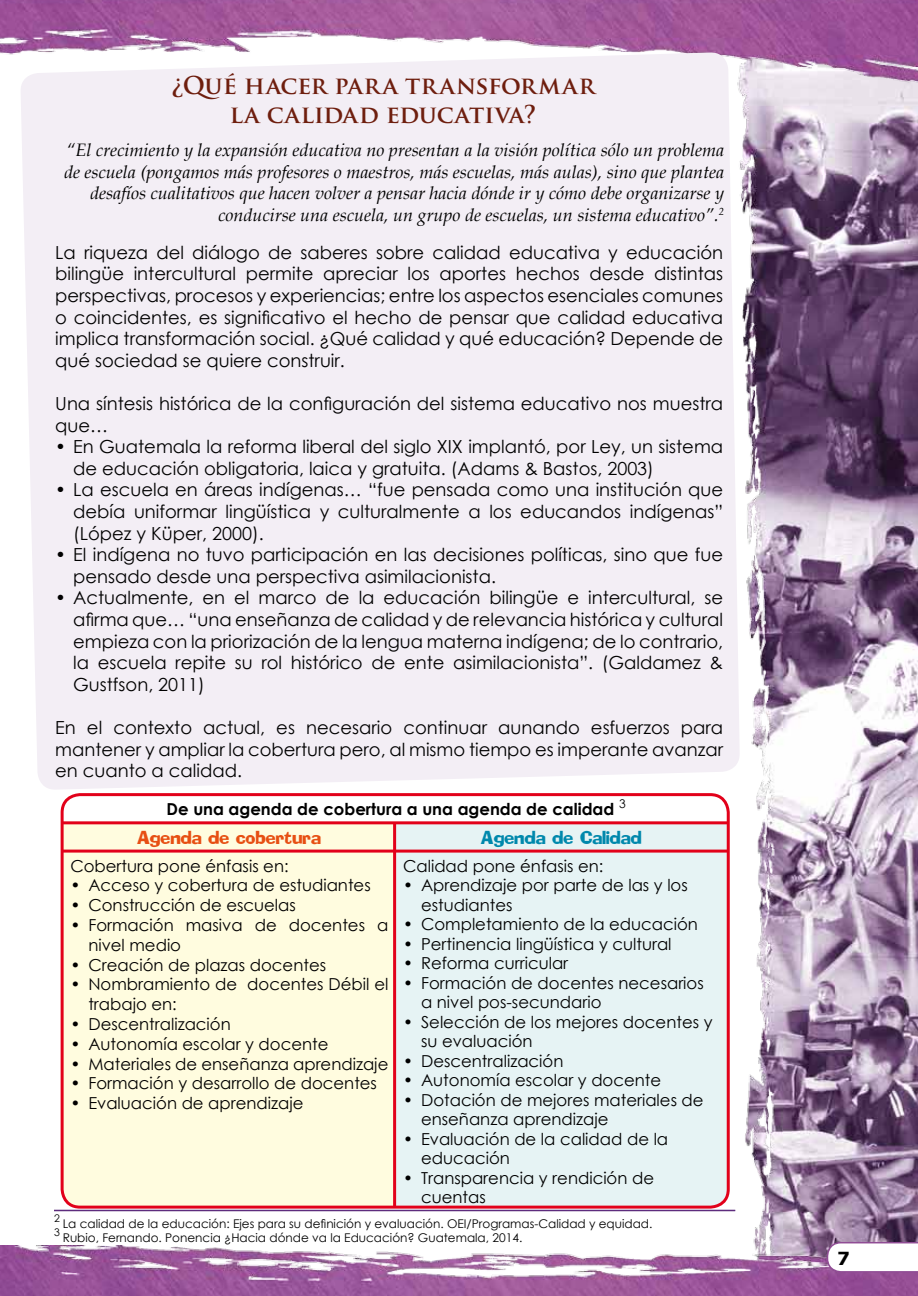
<style>
.page{position:relative;width:918px;height:1296px;background:#fff}
.page>*{position:absolute;margin:0;border:0;box-sizing:border-box;transform-origin:0 0}
.t1{font:700 24px/28.8px "Trajan Pro";letter-spacing:.005em;color:#6e1e0e;text-align:center}
.t2{font:18px/21.6px "Century Gothic";color:#000;text-align:justify}
.t3{font:italic 18px/21.6px "Book Antiqua";color:#000;text-align:right}
.t4{font:700 18px "Verdana";color:#000}
.t5{font:16.5px/19.5px "Century Gothic";color:#000}
.t6{font:700 16.5px "Century Gothic";color:#000}
.t7{font:16.5px "Addled";color:#e74f13}
.t8{font:16.5px "Addled";color:#0088ac}
.t9{font:12px "Century Gothic";color:#000}
.t10{font:10.5px "Century Gothic";color:#000}
</style>
<div class="page">
<img style="left:0;top:0;width:918px;height:55px">
<img style="left:0;top:1245px;width:918px;height:51px">
<img style="left:714px;top:54px;width:204px;height:1211px">
<svg style="left:826px;top:1241px;width:92px;height:32px"></svg>
<div style="left:63px;top:822px;width:332px;height:385px;background:#fffcdf"></div>
<div style="left:396px;top:822px;width:332px;height:385px;background:#e6f3f4"></div>
<div style="left:61px;top:793px;width:669px;height:416px;border:3px solid #e2011a;border-radius:18px"></div>
<hr style="left:54px;top:1210px;width:681px;height:1px;background:#531f75">
<div style="left:20px;top:52px;width:720px;height:738px;background:#f3eef5"></div>
<hr style="left:61px;top:821px;width:667px;height:3px;background:#e2011a">
<hr style="left:61px;top:850px;width:667px;height:3px;background:#e2011a">
<hr style="left:393px;top:823px;width:3px;height:384px;background:#e2011a">
<h1 class="t1" style="left:171px;top:71px;width:425px">¿QUÉ HACER PARA TRANSFORMAR<br>LA CALIDAD EDUCATIVA?</h1>
<p class="t3" style="left:64px;top:139px;width:662px">“El crecimiento y la expansión educativa no presentan a la visión política sólo un problema de escuela (pongamos más profesores o maestros, más escuelas, más aulas), sino que plantea desafíos cualitativos que hacen volver a pensar hacia dónde ir y cómo debe organizarse y conducirse una escuela, un grupo de escuelas, un sistema educativo”.<sup>2</sup></p>
<p class="t2" style="left:55px;top:241px;width:669px">La riqueza del diálogo de saberes sobre calidad educativa y educación bilingüe intercultural permite apreciar los aportes hechos desde distintas perspectivas, procesos y experiencias; entre los aspectos esenciales comunes o coincidentes, es significativo el hecho de pensar que calidad educativa implica transformación social. ¿Qué calidad y qué educación? Depende de qué sociedad se quiere construir.</p>
<p class="t2" style="left:55px;top:392px;width:669px">Una síntesis histórica de la configuración del sistema educativo nos muestra que…</p>
<p class="t2" style="left:73px;top:436px;width:651px;text-indent:-18px">• En Guatemala la reforma liberal del siglo XIX implantó, por Ley, un sistema de educación obligatoria, laica y gratuita. (Adams &amp; Bastos, 2003)</p>
<p class="t2" style="left:73px;top:479px;width:651px;text-indent:-18px">• La escuela en áreas indígenas… “fue pensada como una institución que debía uniformar lingüística y culturalmente a los educandos indígenas” (López y Küper, 2000).</p>
<p class="t2" style="left:73px;top:544px;width:651px;text-indent:-18px">• El indígena no tuvo participación en las decisiones políticas, sino que fue pensado desde una perspectiva asimilacionista.</p>
<p class="t2" style="left:73px;top:587px;width:651px;text-indent:-18px">• Actualmente, en el marco de la educación bilingüe e intercultural, se afirma que… “una enseñanza de calidad y de relevancia histórica y cultural empieza con la priorización de la lengua materna indígena; de lo contrario, la escuela repite su rol histórico de ente asimilacionista”. (Galdamez &amp; Gustfson, 2011)</p>
<p class="t2" style="left:55px;top:716px;width:669px">En el contexto actual, es necesario continuar aunando esfuerzos para mantener y ampliar la cobertura pero, al mismo tiempo es imperante avanzar en cuanto a calidad.</p>
<p class="t6" style="left:167px;top:797px;width:449px">De una agenda de cobertura a una agenda de calidad</p>
<p class="t9" style="left:619px;top:795px;width:8px">3</p>
<p class="t7" style="left:137px;top:826px;width:186px">Agenda de cobertura</p>
<p class="t8" style="left:481px;top:826px;width:163px">Agenda de Calidad</p>
<p class="t5" style="left:70px;top:856px;width:220px">Cobertura pone énfasis en:</p>
<p class="t5" style="left:70px;top:875px;width:302px">• Acceso y cobertura de estudiantes</p>
<p class="t5" style="left:70px;top:895px;width:227px">• Construcción de escuelas</p>
<p class="t5" style="left:88px;top:915px;width:301px;text-indent:-18px">• Formación masiva de docentes a nivel medio</p>
<p class="t5" style="left:70px;top:955px;width:257px">• Creación de plazas docentes</p>
<p class="t5" style="left:88px;top:974px;width:301px;text-indent:-18px">• Nombramiento de docentes Débil el trabajo en:</p>
<p class="t5" style="left:70px;top:1014px;width:162px">• Descentralización</p>
<p class="t5" style="left:70px;top:1034px;width:260px">• Autonomía escolar y docente</p>
<p class="t5" style="left:70px;top:1054px;width:320px">• Materiales de enseñanza aprendizaje</p>
<p class="t5" style="left:70px;top:1073px;width:308px">• Formación y desarrollo de docentes</p>
<p class="t5" style="left:70px;top:1093px;width:235px">• Evaluación de aprendizaje</p>
<p class="t5" style="left:403px;top:856px;width:202px">Calidad pone énfasis en:</p>
<p class="t5" style="left:421px;top:875px;width:268px;text-indent:-18px">• Aprendizaje por parte de las y los estudiantes</p>
<p class="t5" style="left:403px;top:914px;width:296px">• Completamiento de la educación</p>
<p class="t5" style="left:403px;top:934px;width:270px">• Pertinencia lingüística y cultural</p>
<p class="t5" style="left:403px;top:953px;width:167px">• Reforma curricular</p>
<p class="t5" style="left:421px;top:973px;width:284px;text-indent:-18px">• Formación de docentes necesarios a nivel pos-secundario</p>
<p class="t5" style="left:421px;top:1012px;width:293px;text-indent:-18px">• Selección de los mejores docentes y su evaluación</p>
<p class="t5" style="left:403px;top:1051px;width:162px">• Descentralización</p>
<p class="t5" style="left:403px;top:1070px;width:260px">• Autonomía escolar y docente</p>
<p class="t5" style="left:421px;top:1090px;width:284px;text-indent:-18px">• Dotación de mejores materiales de enseñanza aprendizaje</p>
<p class="t5" style="left:421px;top:1129px;width:249px;text-indent:-18px">• Evaluación de la calidad de la educación</p>
<p class="t5" style="left:421px;top:1168px;width:235px;text-indent:-18px">• Transparencia y rendición de cuentas</p>
<p class="t10" style="left:54px;top:1211px;width:7px">2</p>
<p class="t9" style="left:63px;top:1215px;width:591px">La calidad de la educación: Ejes para su definición y evaluación. OEI/Programas-Calidad y equidad.</p>
<p class="t10" style="left:54px;top:1225px;width:7px">3</p>
<p class="t9" style="left:63px;top:1229px;width:461px">Rubio, Fernando. Ponencia ¿Hacia dónde va la Educación? Guatemala, 2014.</p>
<p class="t4" style="left:837px;top:1246px;width:14px">7</p>
</div>
